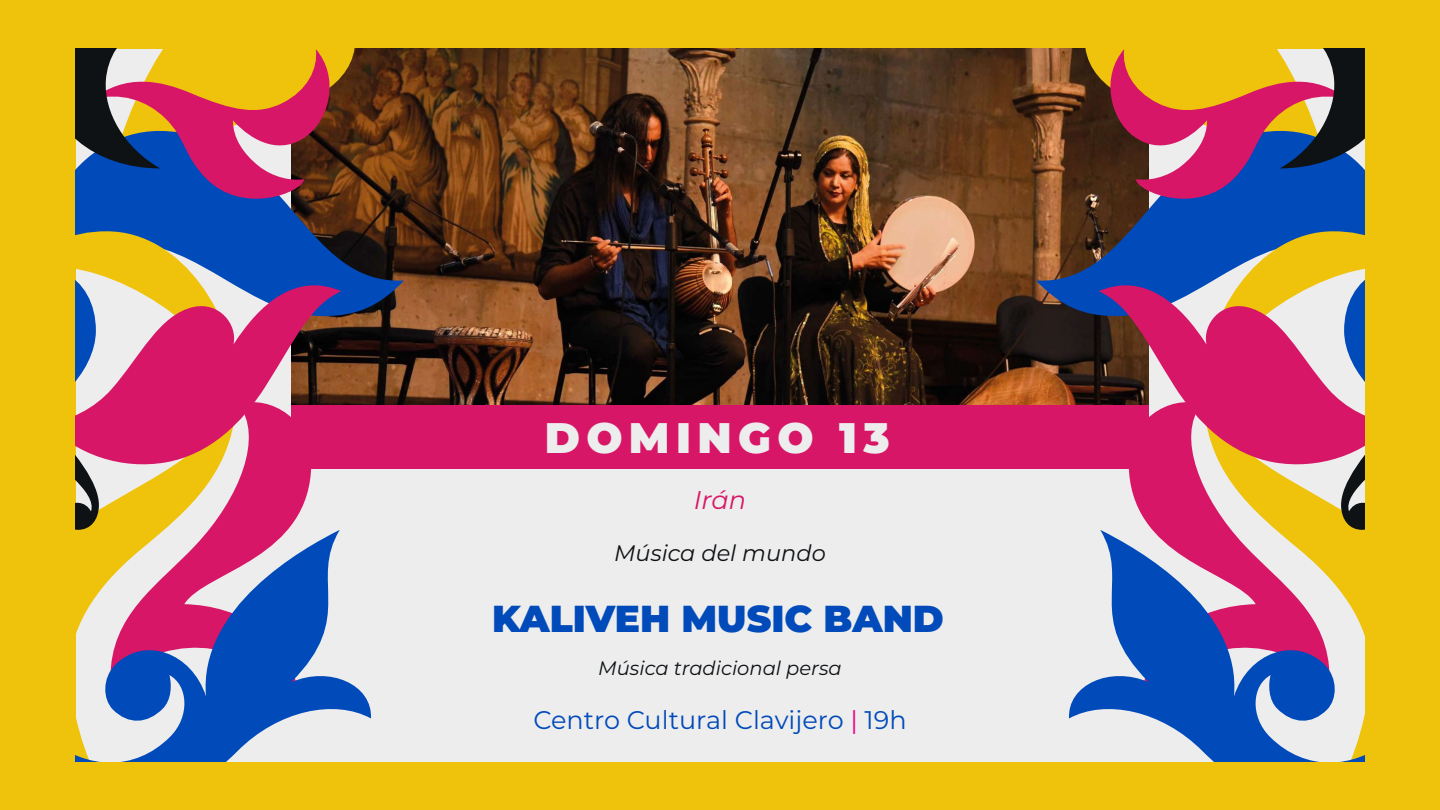
<style>
.page{position:relative;width:1440px;height:810px;background:#efc30b}
.page>*{position:absolute;margin:0;border:0;box-sizing:border-box;transform-origin:0 0}
.t1{font:900 42.67px "Montserrat";letter-spacing:.15em;color:#eeeded}
.t2{font:900 37.5px "Montserrat";color:#004aba}
.t3{font:italic 25.58px "Montserrat";color:#d71667}
.t4{font:25.5px "Montserrat";color:#004aba}
.t5{font:italic 22.5px "Montserrat";color:#0e1215}
.t6{font:italic 19.5px "Montserrat";color:#0e1215}
.s1{color:#ed028c}
</style>
<div class="page">
<div style="left:76px;top:49px;width:1288px;height:712px;background:#eeeded"></div>
<img style="left:404px;top:49px;width:632px;height:357px">
<div style="left:291px;top:406px;width:858px;height:63px;background:#d71667"></div>
<svg style="left:237px;top:470px;width:74px;height:60px;fill:#d71667"></svg>
<svg style="left:76px;top:49px;width:328px;height:357px"></svg>
<svg style="left:76px;top:231px;width:161px;height:299px;fill:#efc30b"></svg>
<svg style="left:76px;top:530px;width:295px;height:231px"></svg>
<svg style="left:76px;top:470px;width:23px;height:60px"></svg>
<svg style="left:76px;top:49px;width:263px;height:166px"></svg>
<svg style="left:76px;top:272px;width:265px;height:198px;fill:#d71667"></svg>
<svg style="left:1129px;top:470px;width:74px;height:60px;fill:#d71667"></svg>
<svg style="left:1036px;top:49px;width:328px;height:357px"></svg>
<svg style="left:1203px;top:231px;width:161px;height:299px;fill:#efc30b"></svg>
<svg style="left:1069px;top:530px;width:295px;height:231px"></svg>
<svg style="left:1341px;top:470px;width:23px;height:60px"></svg>
<svg style="left:1101px;top:49px;width:263px;height:166px"></svg>
<svg style="left:1099px;top:272px;width:265px;height:198px;fill:#d71667"></svg>
<h1 class="t1" style="left:545px;top:406px;width:347px">DOMINGO 13</h1>
<p class="t3" style="left:694px;top:482px;width:54px">Irán</p>
<p class="t5" style="left:614px;top:537px;width:213px">Música del mundo</p>
<h2 class="t2" style="left:492px;top:591px;width:453px">KALIVEH MUSIC BAND</h2>
<p class="t6" style="left:598px;top:655px;width:245px">Música tradicional persa</p>
<p class="t4" style="left:533px;top:703px;width:375px">Centro Cultural Clavijero <span class="s1">|</span> 19h</p>
</div>
